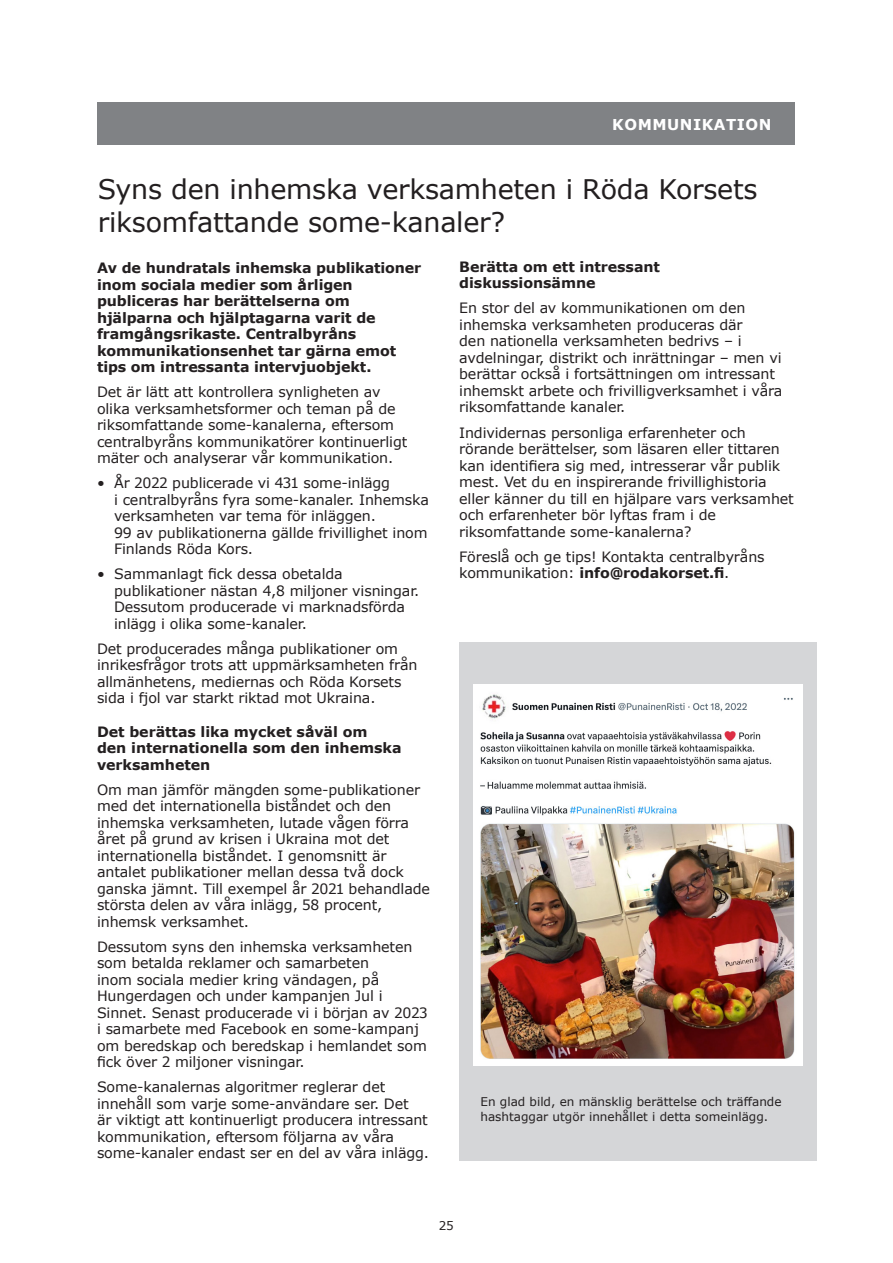
<style>
.page{position:relative;width:893px;height:1263px;background:#fff}
.page>*{position:absolute;margin:0;border:0;box-sizing:border-box;transform-origin:0 0}
.t1{font:27px/33px "Verdana";letter-spacing:-.01em;color:#231f20}
.t2{font:700 15px "Verdana";letter-spacing:.035em;color:#fff}
.t3{font:14.25px/16.5px "Verdana";letter-spacing:-.01em;color:#231f20}
.t4{font:700 14.25px/16.5px "Verdana";letter-spacing:-.01em;color:#231f20}
.t5{font:12px/15px "Verdana";color:#231f20}
.s1{font-weight:700}
</style>
<div class="page">
<div style="left:459px;top:642px;width:358px;height:519px;background:#d5d6d8"></div>
<div style="left:98px;top:102px;width:697px;height:43px;background:#808285"></div>
<img style="left:474px;top:685px;width:328px;height:380px">
<p class="t2" style="left:612px;top:114px;width:161px">KOMMUNIKATION</p>
<h1 class="t1" style="left:98px;top:173px;width:661px">Syns den inhemska verksamheten i Röda Korsets riksomfattande some-kanaler?</h1>
<p class="t4" style="left:97px;top:259px;width:326px">Av de hundratals inhemska publikationer inom sociala medier som årligen publiceras har berättelserna om hjälparna och hjälptagarna varit de framgångsrikaste. Centralbyråns kommunikationsenhet tar gärna emot tips om intressanta intervjuobjekt.</p>
<p class="t3" style="left:97px;top:384px;width:312px">Det är lätt att kontrollera synligheten av olika verksamhetsformer och teman på de riksomfattande some-kanalerna, eftersom centralbyråns kommunikatörer kontinuerligt mäter och analyserar vår kommunikation.</p>
<p class="t3" style="left:114px;top:475px;width:316px;text-indent:-17px">• År 2022 publicerade vi 431 some-inlägg<br>i centralbyråns fyra some-kanaler. Inhemska verksamheten var tema för inläggen.<br>99 av publikationerna gällde frivillighet inom Finlands Röda Kors.</p>
<p class="t3" style="left:114px;top:566px;width:307px;text-indent:-17px">• Sammanlagt fick dessa obetalda publikationer nästan 4,8 miljoner visningar.<br>Dessutom producerade vi marknadsförda inlägg i olika some-kanaler.</p>
<p class="t3" style="left:97px;top:640px;width:322px">Det producerades många publikationer om inrikesfrågor trots att uppmärksamheten från allmänhetens, mediernas och Röda Korsets sida i fjol var starkt riktad mot Ukraina.</p>
<p class="t4" style="left:97px;top:723px;width:306px">Det berättas lika mycket såväl om<br>den internationella som den inhemska verksamheten</p>
<p class="t3" style="left:97px;top:781px;width:334px">Om man jämför mängden some-publikationer med det internationella biståndet och den inhemska verksamheten, lutade vågen förra året på grund av krisen i Ukraina mot det internationella biståndet. I genomsnitt är antalet publikationer mellan dessa två dock ganska jämnt. Till exempel år 2021 behandlade största delen av våra inlägg, 58 procent, inhemsk verksamhet.</p>
<p class="t3" style="left:97px;top:938px;width:332px">Dessutom syns den inhemska verksamheten som betalda reklamer och samarbeten<br>inom sociala medier kring vändagen, på Hungerdagen och under kampanjen Jul i Sinnet. Senast producerade vi i början av 2023 i samarbete med Facebook en some-kampanj om beredskap och beredskap i hemlandet som fick över 2 miljoner visningar.</p>
<p class="t3" style="left:97px;top:1079px;width:334px">Some-kanalernas algoritmer reglerar det innehåll som varje some-användare ser. Det<br>är viktigt att kontinuerligt producera intressant kommunikation, eftersom följarna av våra some-kanaler endast ser en del av våra inlägg.</p>
<p class="t4" style="left:459px;top:258px;width:202px">Berätta om ett intressant diskussionsämne</p>
<p class="t3" style="left:459px;top:300px;width:325px">En stor del av kommunikationen om den inhemska verksamheten produceras där<br>den nationella verksamheten bedrivs – i avdelningar, distrikt och inrättningar – men vi berättar också i fortsättningen om intressant inhemskt arbete och frivilligverksamhet i våra riksomfattande kanaler.</p>
<p class="t3" style="left:459px;top:424px;width:336px">Individernas personliga erfarenheter och rörande berättelser, som läsaren eller tittaren kan identifiera sig med, intresserar vår publik mest. Vet du en inspirerande frivillighistoria eller känner du till en hjälpare vars verksamhet och erfarenheter bör lyftas fram i de riksomfattande some-kanalerna?</p>
<p class="t3" style="left:459px;top:548px;width:307px">Föreslå och ge tips! Kontakta centralbyråns kommunikation: <span class="s1">info@rodakorset.fi</span>.</p>
<p class="t5" style="left:480px;top:1094px;width:303px">En glad bild, en mänsklig berättelse och träffande hashtaggar utgör innehållet i detta someinlägg.</p>
<p class="t5" style="left:439px;top:1218px;width:17px">25</p>
</div>
